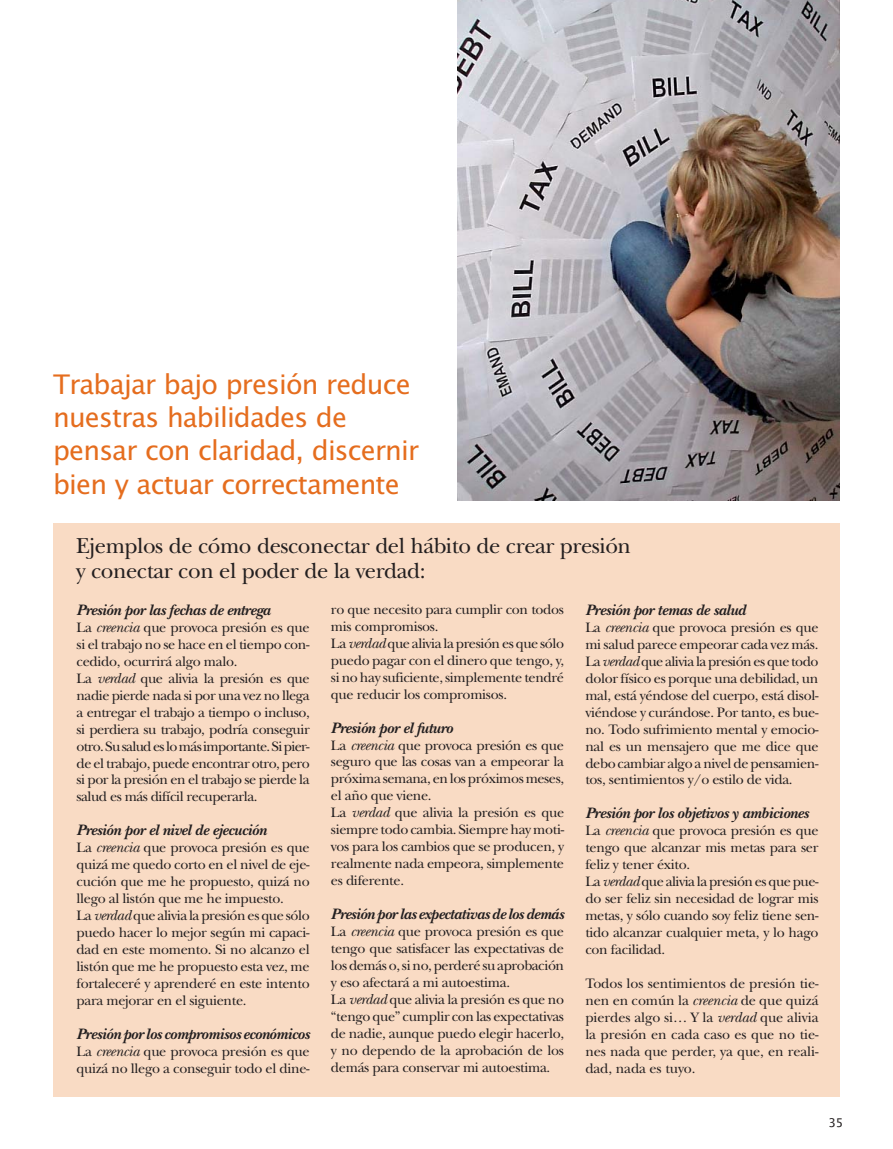
<style>
.page{position:relative;width:893px;height:1149px;background:#fff}
.page>*{position:absolute;margin:0;border:0;box-sizing:border-box;transform-origin:0 0}
.t1{font:27px/33.5px "Lucida Sans";letter-spacing:-.03em;color:#e56d1e}
.t2{font:22.5px/25.5px "New Baskerville";letter-spacing:-.02em;color:#231f20}
.t3{font:italic 700 15.75px "New Baskerville";letter-spacing:-.02em;color:#231f20}
.t4{font:14.25px/17px "New Baskerville";letter-spacing:-.02em;color:#231f20}
.t5{font:12px "Lucida Sans";color:#231f20}
.s1{font-style:italic;font-size:15px}
</style>
<div class="page">
<div style="left:53px;top:523px;width:787px;height:572px;background:#f9dbc4"></div>
<img style="left:457px;top:1px;width:383px;height:499px">
<h1 class="t1" style="left:53px;top:369px;width:367px">Trabajar bajo presión reduce nuestras habilidades de pensar con claridad, discernir bien y actuar correctamente</h1>
<h2 class="t2" style="left:76px;top:535px;width:556px">Ejemplos de cómo desconectar del hábito de crear presión y conectar con el poder de la verdad:</h2>
<p class="t3" style="left:77px;top:604px;width:196px">Presión por las fechas de entrega</p>
<p class="t4" style="left:77px;top:620px;width:235px">La <span class="s1">creencia</span> que provoca presión es que si el trabajo no se hace en el tiempo con&shy;cedido, ocurrirá algo malo.<br>La <span class="s1">verdad</span> que alivia la presión es que nadie pierde nada si por una vez no llega a entregar el trabajo a tiempo o incluso, si perdiera su trabajo, podría conseguir otro. Su salud es lo más importante. Si pier&shy;de el trabajo, puede encontrar otro, pero si por la presión en el trabajo se pierde la salud es más difícil recuperarla.</p>
<p class="t3" style="left:77px;top:824px;width:192px">Presión por el nivel de ejecución</p>
<p class="t4" style="left:77px;top:840px;width:235px">La <span class="s1">creencia</span> que provoca presión es que quizá me quedo corto en el nivel de eje&shy;cución que me he propuesto, quizá no llego al listón que me he impuesto.<br>La <span class="s1">verdad</span> que alivia la presión es que sólo puedo hacer lo mejor según mi capaci&shy;dad en este momento. Si no alcanzo el listón que me he propuesto esta vez, me fortaleceré y aprenderé en este intento para mejorar en el siguiente.</p>
<p class="t3" style="left:77px;top:1028px;width:235px">Presión por los compromisos económicos</p>
<p class="t4" style="left:77px;top:1044px;width:235px">La <span class="s1">creencia</span> que provoca presión es que quizá no llego a conseguir todo el dine-</p>
<p class="t4" style="left:331px;top:602px;width:235px">ro que necesito para cumplir con todos mis compromisos.<br>La <span class="s1">verdad</span> que alivia la presión es que sólo puedo pagar con el dinero que tengo, y, si no hay suficiente, simplemente tendré que reducir los compromisos.</p>
<p class="t3" style="left:331px;top:721px;width:124px">Presión por el futuro</p>
<p class="t4" style="left:331px;top:738px;width:235px">La <span class="s1">creencia</span> que provoca presión es que seguro que las cosas van a empeorar la próxima semana, en los próximos meses, el año que viene.<br>La <span class="s1">verdad</span> que alivia la presión es que siempre todo cambia. Siempre hay moti&shy;vos para los cambios que se producen, y realmente nada empeora, simplemente es diferente.</p>
<p class="t3" style="left:331px;top:908px;width:235px">Presión por las expectativas de los demás</p>
<p class="t4" style="left:331px;top:924px;width:235px">La <span class="s1">creencia</span> que provoca presión es que tengo que satisfacer las expectativas de los demás o, si no, perderé su aprobación y eso afectará a mi autoestima.<br>La <span class="s1">verdad</span> que alivia la presión es que no “tengo que” cumplir con las expectativas de nadie, aunque puedo elegir hacerlo, y no dependo de la aprobación de los demás para conservar mi autoestima.</p>
<p class="t3" style="left:585px;top:604px;width:162px">Presión por temas de salud</p>
<p class="t4" style="left:585px;top:620px;width:235px;text-align:justify">La <span class="s1">creencia</span> que provoca presión es que mi salud parece empeorar cada vez más.<br>La <span class="s1">verdad</span> que alivia la presión es que todo dolor físico es porque una debilidad, un mal, está yéndose del cuerpo, está disol&shy;viéndose y curándose. Por tanto, es bue&shy;no. Todo sufrimiento mental y emocio&shy;nal es un mensajero que me dice que debo cambiar algo a nivel de pensamien&shy;tos, sentimientos y/o estilo de vida.</p>
<p class="t3" style="left:585px;top:807px;width:225px">Presión por los objetivos y ambiciones</p>
<p class="t4" style="left:585px;top:823px;width:235px">La <span class="s1">creencia</span> que provoca presión es que tengo que alcanzar mis metas para ser feliz y tener éxito.<br>La <span class="s1">verdad</span> que alivia la presión es que pue&shy;do ser feliz sin necesidad de lograr mis metas, y sólo cuando soy feliz tiene sen&shy;tido alcanzar cualquier meta, y lo hago con facilidad.</p>
<p class="t4" style="left:585px;top:976px;width:235px;text-align:justify">Todos los sentimientos de presión tie&shy;nen en común la <span class="s1">creencia</span> de que quizá pierdes algo si… Y la <span class="s1">verdad</span> que alivia la presión en cada caso es que no tie&shy;nes nada que perder, ya que, en reali&shy;dad, nada es tuyo.</p>
<p class="t5" style="left:828px;top:1116px;width:17px">35</p>
</div>
